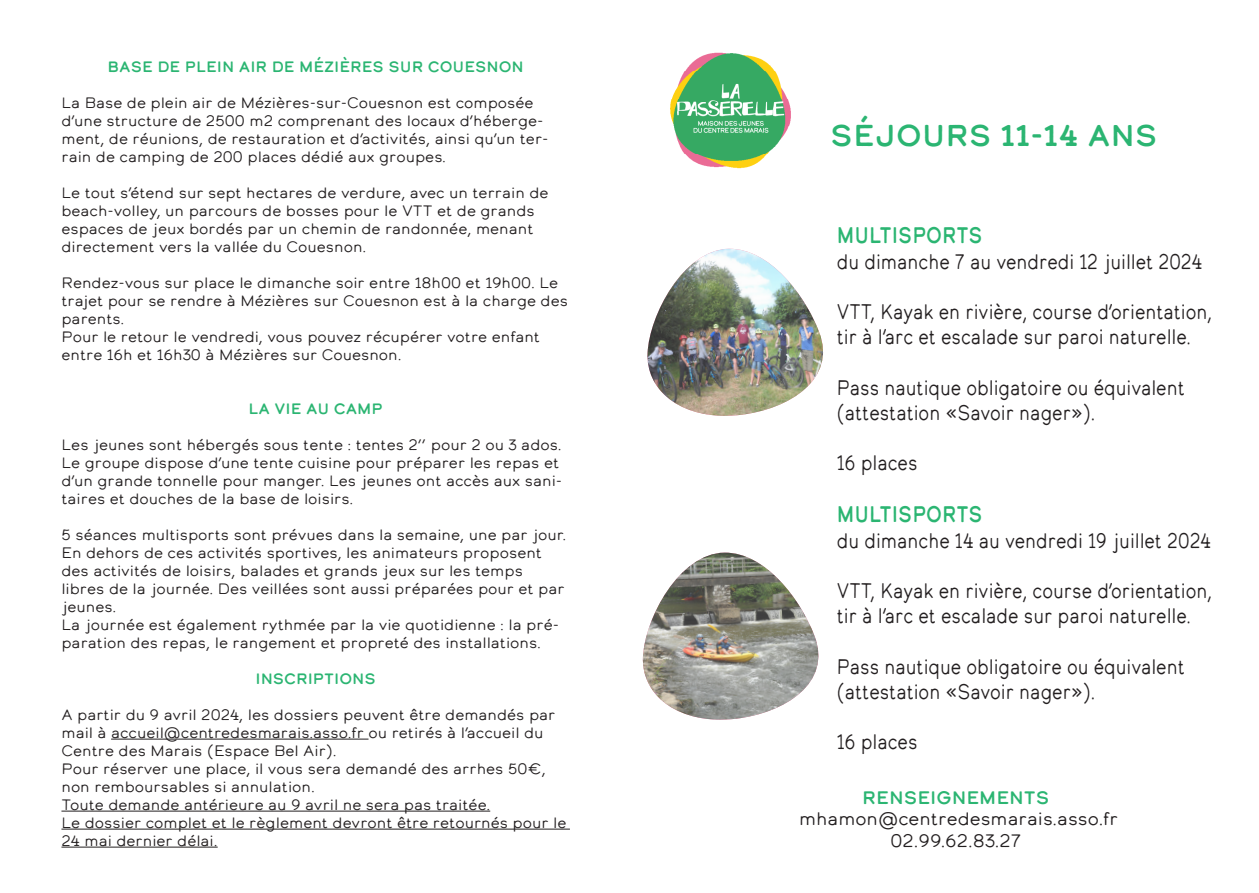
<style>
.page{position:relative;width:1259px;height:893px;background:#fff}
.page>*{position:absolute;margin:0;border:0;box-sizing:border-box;transform-origin:0 0}
.t1{font:30px "Calder Dark";color:#2bb572}
.t2{font:22.5px "Calder Dark";color:#2bb572;scale:.82 1}
.t3{font:21px "Calder LC";color:#231f20;scale:.82 1}
.t4{font:18px "Calder LC";color:#231f20}
.t5{font:18px "Calder Dark";color:#2bb572}
.t6{font:15px/18px "Calder LC";color:#231f20}
.t7{font:15px "Calder Dark";color:#2bb572}
</style>
<div class="page">
<img style="left:670px;top:52px;width:121px;height:117px">
<img style="left:647px;top:249px;width:176px;height:167px">
<img style="left:642px;top:553px;width:177px;height:167px">
<hr style="left:111px;top:739px;width:257px;height:1px;background:#231f20">
<hr style="left:61px;top:811px;width:429px;height:1px;background:#231f20">
<hr style="left:61px;top:829px;width:509px;height:1px;background:#231f20">
<hr style="left:61px;top:847px;width:157px;height:1px;background:#231f20">
<p class="t7" style="left:108px;top:56px;width:417px">BASE DE PLEIN AIR DE MÉZIÈRES SUR COUESNON</p>
<p class="t6" style="left:61px;top:93px;width:488px">La Base de plein air de Mézières-sur-Couesnon est composée d’une structure de 2500 m2 comprenant des locaux d’héberge&shy;ment, de réunions, de restauration et d’activités, ainsi qu’un ter&shy;rain de camping de 200 places dédié aux groupes.</p>
<p class="t6" style="left:61px;top:183px;width:488px">Le tout s’étend sur sept hectares de verdure, avec un terrain de beach-volley, un parcours de bosses pour le VTT et de grands espaces de jeux bordés par un chemin de randonnée, menant directement vers la vallée du Couesnon.</p>
<p class="t6" style="left:61px;top:273px;width:508px">Rendez-vous sur place le dimanche soir entre 18h00 et 19h00. Le trajet pour se rendre à Mézières sur Couesnon est à la charge des parents.</p>
<p class="t6" style="left:61px;top:327px;width:480px">Pour le retour le vendredi, vous pouvez récupérer votre enfant entre 16h et 16h30 à Mézières sur Couesnon.</p>
<p class="t7" style="left:248px;top:398px;width:136px">LA VIE AU CAMP</p>
<p class="t6" style="left:61px;top:435px;width:501px">Les jeunes sont hébergés sous tente : tentes 2’’ pour 2 ou 3 ados.</p>
<p class="t6" style="left:61px;top:453px;width:502px">Le groupe dispose d’une tente cuisine pour préparer les repas et d’un grande tonnelle pour manger. Les jeunes ont accès aux sani&shy;taires et douches de la base de loisirs.</p>
<p class="t6" style="left:61px;top:525px;width:506px">5 séances multisports sont prévues dans la semaine, une par jour.<br>En dehors de ces activités sportives, les animateurs proposent des activités de loisirs, balades et grands jeux sur les temps libres de la journée. Des veillées sont aussi préparées pour et par jeunes.</p>
<p class="t6" style="left:61px;top:615px;width:499px">La journée est également rythmée par la vie quotidienne : la pré&shy;paration des repas, le rangement et propreté des installations.</p>
<p class="t7" style="left:255px;top:668px;width:122px">INSCRIPTIONS</p>
<p class="t6" style="left:61px;top:705px;width:495px">A partir du 9 avril 2024, les dossiers peuvent être demandés par mail à accueil@centredesmarais.asso.fr ou retirés à l’accueil du<br>Centre des Marais (Espace Bel Air).</p>
<p class="t6" style="left:61px;top:759px;width:486px">Pour réserver une place, il vous sera demandé des arrhes 50€, non remboursables si annulation.</p>
<p class="t6" style="left:61px;top:795px;width:430px">Toute demande antérieure au 9 avril ne sera pas traitée.</p>
<p class="t6" style="left:61px;top:813px;width:506px">Le dossier complet et le règlement devront être retournés pour le<br>24 mai dernier délai.</p>
<p class="t1" style="left:830px;top:115px;width:329px">SÉJOURS 11-14 ANS</p>
<p class="t2" style="left:837px;top:220px;width:179px">MULTISPORTS</p>
<p class="t3" style="left:837px;top:247px;width:447px">du dimanche 7 au vendredi 12 juillet 2024</p>
<p class="t3" style="left:837px;top:298px;width:459px">VTT, Kayak en rivière, course d’orientation,</p>
<p class="t3" style="left:837px;top:323px;width:433px">tir à l’arc et escalade sur paroi naturelle.</p>
<p class="t3" style="left:837px;top:373px;width:426px">Pass nautique obligatoire ou équivalent</p>
<p class="t3" style="left:837px;top:399px;width:317px">(attestation «Savoir nager»).</p>
<p class="t3" style="left:837px;top:449px;width:100px">16 places</p>
<p class="t2" style="left:837px;top:499px;width:179px">MULTISPORTS</p>
<p class="t3" style="left:837px;top:526px;width:458px">du dimanche 14 au vendredi 19 juillet 2024</p>
<p class="t3" style="left:837px;top:577px;width:459px">VTT, Kayak en rivière, course d’orientation,</p>
<p class="t3" style="left:837px;top:602px;width:433px">tir à l’arc et escalade sur paroi naturelle.</p>
<p class="t3" style="left:837px;top:652px;width:426px">Pass nautique obligatoire ou équivalent</p>
<p class="t3" style="left:837px;top:678px;width:317px">(attestation «Savoir nager»).</p>
<p class="t3" style="left:837px;top:728px;width:100px">16 places</p>
<p class="t5" style="left:862px;top:785px;width:189px">RENSEIGNEMENTS</p>
<p class="t4" style="left:799px;top:807px;width:320px">mhamon@centredesmarais.asso.fr</p>
<p class="t4" style="left:890px;top:829px;width:132px">02.99.62.83.27</p>
</div>
